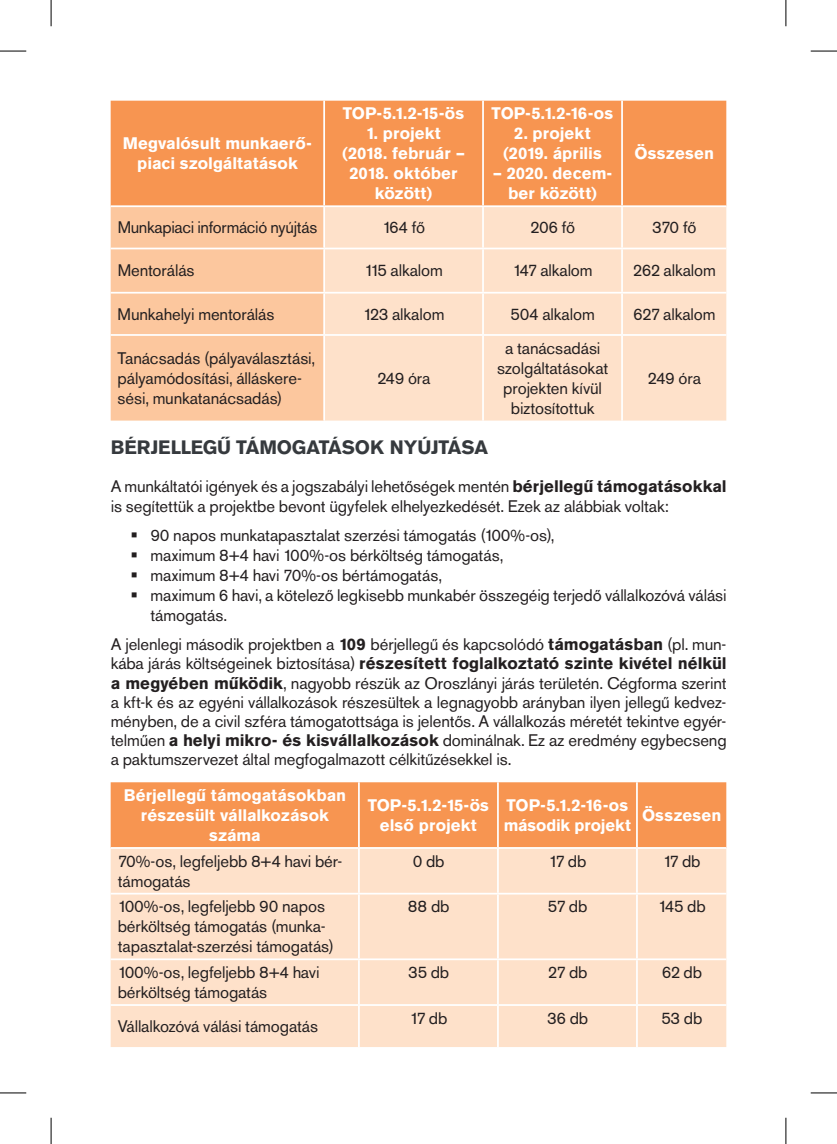
<style>
.page{position:relative;width:837px;height:1144px;background:#fff}
.page>*{position:absolute;margin:0;border:0;box-sizing:border-box;transform-origin:0 0}
.t1{font:700 19.25px "Akzidenz Grotesk PFL";letter-spacing:.01em;color:#363a3e}
.t2{font:16.62px/19.9px "Akzidenz Grotesk PFL";letter-spacing:.015em;color:#231f20}
.t3{font:700 16.62px/19.9px "Akzidenz Grotesk PFL";letter-spacing:.01em;color:#fff;text-align:center}
.s1{font-weight:700}
</style>
<div class="page">
<div style="left:111px;top:101px;width:615px;height:104px;background:#f79551"></div>
<div style="left:111px;top:207px;width:212px;height:214px;background:#fcc79e"></div>
<div style="left:325px;top:207px;width:401px;height:214px;background:#fee1ca"></div>
<hr style="left:323px;top:101px;width:2px;height:104px;background:#fff">
<hr style="left:482px;top:101px;width:2px;height:104px;background:#fff">
<hr style="left:621px;top:101px;width:1px;height:104px;background:#fff">
<hr style="left:482px;top:207px;width:2px;height:41px;background:#fff">
<hr style="left:621px;top:207px;width:1px;height:41px;background:#fff">
<hr style="left:111px;top:248px;width:213px;height:1px;background:#fff">
<hr style="left:324px;top:248px;width:159px;height:1px;background:#fff">
<hr style="left:483px;top:248px;width:139px;height:1px;background:#fff">
<hr style="left:482px;top:249px;width:2px;height:43px;background:#fff">
<hr style="left:622px;top:248px;width:104px;height:1px;background:#fff">
<hr style="left:621px;top:249px;width:1px;height:43px;background:#fff">
<hr style="left:111px;top:292px;width:213px;height:2px;background:#fff">
<hr style="left:324px;top:292px;width:159px;height:2px;background:#fff">
<hr style="left:483px;top:292px;width:139px;height:2px;background:#fff">
<hr style="left:482px;top:294px;width:2px;height:40px;background:#fff">
<hr style="left:622px;top:292px;width:104px;height:2px;background:#fff">
<hr style="left:621px;top:294px;width:1px;height:40px;background:#fff">
<hr style="left:111px;top:334px;width:213px;height:2px;background:#fff">
<hr style="left:324px;top:334px;width:159px;height:2px;background:#fff">
<hr style="left:483px;top:334px;width:139px;height:2px;background:#fff">
<hr style="left:482px;top:336px;width:2px;height:85px;background:#fff">
<hr style="left:622px;top:334px;width:104px;height:2px;background:#fff">
<hr style="left:621px;top:336px;width:1px;height:85px;background:#fff">
<div style="left:111px;top:782px;width:615px;height:65px;background:#f79551"></div>
<div style="left:111px;top:849px;width:615px;height:198px;background:#fee1ca"></div>
<hr style="left:358px;top:782px;width:1px;height:65px;background:#fff">
<hr style="left:497px;top:782px;width:1px;height:65px;background:#fff">
<hr style="left:636px;top:782px;width:1px;height:65px;background:#fff">
<hr style="left:358px;top:849px;width:1px;height:44px;background:#fff">
<hr style="left:497px;top:849px;width:1px;height:44px;background:#fff">
<hr style="left:636px;top:849px;width:1px;height:44px;background:#fff">
<hr style="left:111px;top:893px;width:248px;height:1px;background:#fff">
<hr style="left:359px;top:893px;width:139px;height:1px;background:#fff">
<hr style="left:358px;top:894px;width:1px;height:64px;background:#fff">
<hr style="left:498px;top:893px;width:138px;height:1px;background:#fff">
<hr style="left:497px;top:894px;width:1px;height:64px;background:#fff">
<hr style="left:636px;top:893px;width:90px;height:1px;background:#fff">
<hr style="left:636px;top:894px;width:1px;height:64px;background:#fff">
<hr style="left:111px;top:958px;width:248px;height:2px;background:#fff">
<hr style="left:359px;top:958px;width:139px;height:2px;background:#fff">
<hr style="left:358px;top:960px;width:1px;height:44px;background:#fff">
<hr style="left:498px;top:958px;width:138px;height:2px;background:#fff">
<hr style="left:497px;top:960px;width:1px;height:44px;background:#fff">
<hr style="left:636px;top:958px;width:90px;height:2px;background:#fff">
<hr style="left:636px;top:960px;width:1px;height:44px;background:#fff">
<hr style="left:111px;top:1004px;width:248px;height:2px;background:#fff">
<hr style="left:359px;top:1004px;width:139px;height:2px;background:#fff">
<hr style="left:358px;top:1006px;width:1px;height:41px;background:#fff">
<hr style="left:498px;top:1004px;width:138px;height:2px;background:#fff">
<hr style="left:497px;top:1006px;width:1px;height:41px;background:#fff">
<hr style="left:636px;top:1004px;width:90px;height:2px;background:#fff">
<hr style="left:636px;top:1006px;width:1px;height:41px;background:#fff">
<svg style="left:0;top:51px;width:26px;height:1px"></svg>
<svg style="left:810px;top:51px;width:26px;height:1px"></svg>
<svg style="left:0;top:1092px;width:26px;height:1px"></svg>
<svg style="left:810px;top:1092px;width:26px;height:1px"></svg>
<svg style="left:51px;top:0;width:1px;height:26px"></svg>
<svg style="left:51px;top:1118px;width:1px;height:26px"></svg>
<svg style="left:785px;top:0;width:1px;height:26px"></svg>
<svg style="left:785px;top:1118px;width:1px;height:26px"></svg>
<p class="t3" style="left:123px;top:134px;width:189px">Megvalósult munkaerő&shy;piaci szolgáltatások</p>
<p class="t3" style="left:343px;top:104px;width:123px">TOP-5.1.2-15-ös</p>
<p class="t3" style="left:342px;top:124px;width:124px">1. projekt (2018. február –<br>2018. október között)</p>
<p class="t3" style="left:491px;top:104px;width:123px">TOP-5.1.2-16-os</p>
<p class="t3" style="left:503px;top:124px;width:100px">2. projekt (2019. április</p>
<p class="t3" style="left:492px;top:164px;width:121px">– 2020. decem&shy;ber között)</p>
<p class="t3" style="left:634px;top:144px;width:81px">Összesen</p>
<p class="t2" style="left:118px;top:217px;width:201px">Munkapiaci információ nyújtás</p>
<p class="t2" style="left:382px;top:217px;width:44px">164 fő</p>
<p class="t2" style="left:530px;top:217px;width:46px">206 fő</p>
<p class="t2" style="left:652px;top:217px;width:45px">370 fő</p>
<p class="t2" style="left:118px;top:261px;width:78px">Mentorálás</p>
<p class="t2" style="left:364px;top:261px;width:80px">115 alkalom</p>
<p class="t2" style="left:512px;top:261px;width:81px">147 alkalom</p>
<p class="t2" style="left:632px;top:261px;width:84px">262 alkalom</p>
<p class="t2" style="left:118px;top:304px;width:158px">Munkahelyi mentorálás</p>
<p class="t2" style="left:363px;top:304px;width:82px">123 alkalom</p>
<p class="t2" style="left:510px;top:304px;width:85px">504 alkalom</p>
<p class="t2" style="left:633px;top:304px;width:84px">627 alkalom</p>
<p class="t2" style="left:118px;top:348px;width:198px">Tanácsadás (pályaválasztási, pályamódosítási, álláskere&shy;sési, munkatanácsadás)</p>
<p class="t2" style="left:497px;top:338px;width:112px;text-align:center">a tanácsadási szolgáltatásokat projekten kívül biztosítottuk</p>
<p class="t2" style="left:647px;top:368px;width:55px">249 óra</p>
<p class="t2" style="left:377px;top:368px;width:55px">249 óra</p>
<p class="t1" style="left:111px;top:436px;width:378px">BÉRJELLEGŰ TÁMOGATÁSOK NYÚJTÁSA</p>
<p class="t2" style="left:111px;top:476px;width:617px">A munkáltatói igények és a jogszabályi lehetőségek mentén <span class="s1">bérjellegű támogatásokkal </span>is segítettük a projektbe bevont ügyfelek elhelyezkedését. Ezek az alábbiak voltak:</p>
<p class="t2" style="left:130px;top:526px;width:424px">▪ 90 napos munkatapasztalat szerzési támogatás (100%-os),</p>
<p class="t2" style="left:130px;top:546px;width:374px">▪ maximum 8+4 havi 100%-os bérköltség támogatás,</p>
<p class="t2" style="left:130px;top:566px;width:312px">▪ maximum 8+4 havi 70%-os bértámogatás,</p>
<p class="t2" style="left:150px;top:586px;width:577px;text-indent:-20px">▪ maximum 6 havi, a kötelező legkisebb munkabér összegéig terjedő vállalkozóvá válási támogatás.</p>
<p class="t2" style="left:111px;top:635px;width:617px;line-height:19.1px;text-align:justify">A jelenlegi második projektben a <span class="s1">109</span> bérjellegű és kapcsolódó <span class="s1">támogatásban</span> (pl. mun&shy;kába járás költségeinek biztosítása) <span class="s1">részesített foglalkoztató szinte kivétel nélkül a megyében működik</span>, nagyobb részük az Oroszlányi járás területén. Cégforma szerint a kft-k és az egyéni vállalkozások részesültek a legnagyobb arányban ilyen jellegű kedvez&shy;ményben, de a civil szféra támogatottsága is jelentős. A vállalkozás méretét tekintve egyér&shy;telműen <span class="s1">a helyi mikro- és kisvállalkozások</span> dominálnak. Ez az eredmény egybecseng a paktumszervezet által megfogalmazott célkitűzésekkel is.</p>
<p class="t3" style="left:124px;top:785px;width:223px">Bérjellegű támogatásokban részesült vállalkozások száma</p>
<p class="t3" style="left:367px;top:795px;width:123px">TOP-5.1.2-15-ös első projekt</p>
<p class="t3" style="left:503px;top:795px;width:129px;text-align:left">TOP-5.1.2-16-os második projekt</p>
<p class="t3" style="left:642px;top:805px;width:81px">Összesen</p>
<p class="t2" style="left:118px;top:851px;width:226px">70%-os, legfeljebb 8+4 havi bér&shy;támogatás</p>
<p class="t2" style="left:412px;top:851px;width:33px">0 db</p>
<p class="t2" style="left:549px;top:851px;width:38px">17 db</p>
<p class="t2" style="left:663px;top:851px;width:38px">17 db</p>
<p class="t2" style="left:118px;top:897px;width:217px">100%-os, legfeljebb 90 napos bérköltség támogatás (munka&shy;tapasztalat-szerzési támogatás)</p>
<p class="t2" style="left:408px;top:897px;width:43px">88 db</p>
<p class="t2" style="left:548px;top:897px;width:40px">57 db</p>
<p class="t2" style="left:658px;top:897px;width:49px">145 db</p>
<p class="t2" style="left:118px;top:962px;width:203px">100%-os, legfeljebb 8+4 havi bérköltség támogatás</p>
<p class="t2" style="left:408px;top:962px;width:42px">35 db</p>
<p class="t2" style="left:547px;top:962px;width:41px">27 db</p>
<p class="t2" style="left:661px;top:962px;width:41px">62 db</p>
<p class="t2" style="left:118px;top:1016px;width:202px">Vállalkozóvá válási támogatás</p>
<p class="t2" style="left:410px;top:1008px;width:38px">17 db</p>
<p class="t2" style="left:547px;top:1008px;width:42px">36 db</p>
<p class="t2" style="left:661px;top:1008px;width:42px">53 db</p>
</div>
